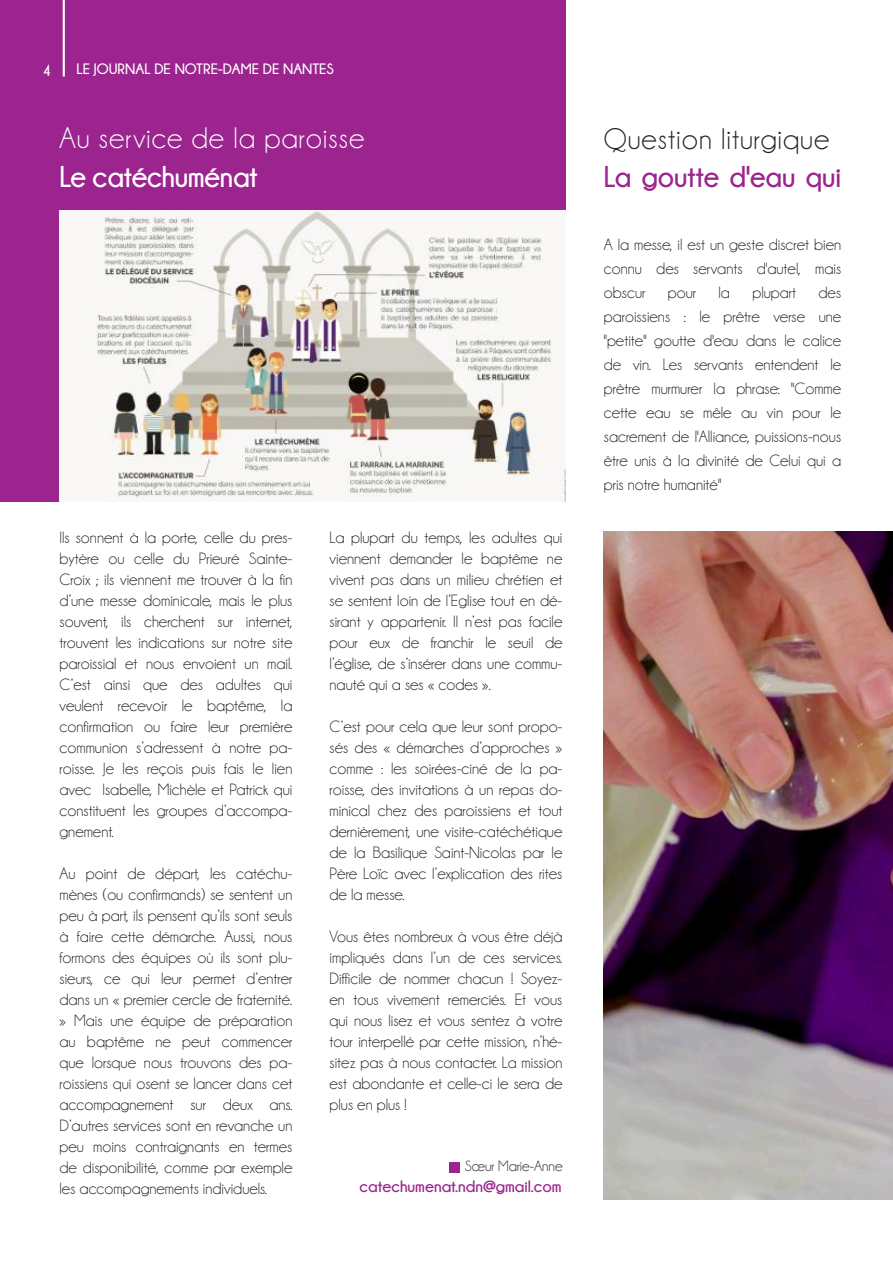
<style>
.page{position:relative;width:893px;height:1263px;background:#fff}
.page>*{position:absolute;margin:0;border:0;box-sizing:border-box;transform-origin:0 0}
.t1{font:30px "Champagne&Limousines";letter-spacing:.03em;color:#fff}
.t2{font:30px "Champagne&Limousines";letter-spacing:.03em;color:#231f20}
.t3{font:700 30px "Champagne&Limousines";color:#9b248e;scale:.95 1}
.t4{font:700 30px "Champagne&Limousines";letter-spacing:-.01em;color:#fff;scale:.96 1}
.t5{font:16.5px/21px "Champagne&Limousines";color:#231f20;text-align:justify}
.t6{font:700 16.5px "Champagne&Limousines";color:#9b248e}
.t7{font:700 15px "Champagne&Limousines";color:#fff}
.t8{font:15px "Champagne&Limousines";color:#231f20}
</style>
<div class="page">
<div style="left:0;top:0;width:566px;height:502px;background:#9b248e"></div>
<hr style="left:63px;top:0;width:2px;height:77px;background:#fff">
<img style="left:60px;top:211px;width:506px;height:291px">
<img style="left:604px;top:531px;width:289px;height:668px">
<div style="left:449px;top:1162px;width:10px;height:10px;background:#9b248e"></div>
<p class="t7" style="left:43px;top:62px;width:10px">4</p>
<p class="t7" style="left:77px;top:61px;width:259px">LE JOURNAL DE NOTRE-DAME DE NANTES</p>
<h1 class="t1" style="left:60px;top:123px;width:306px">Au service de la paroisse</h1>
<h1 class="t4" style="left:60px;top:160px;width:208px">Le catéchuménat</h1>
<p class="t5" style="left:60px;top:527px;width:234px">Ils sonnent à la porte, celle du pres&shy;bytère ou celle du Prieuré Sainte-Croix ; ils viennent me trouver à la fin d’une messe dominicale, mais le plus souvent, ils cherchent sur internet, trouvent les indications sur notre site paroissial et nous envoient un mail.<br>C’est ainsi que des adultes qui veulent recevoir le baptême, la confirmation ou faire leur première communion s’adressent à notre pa&shy;roisse. Je les reçois puis fais le lien avec Isabelle, Michèle et Patrick qui constituent les groupes d’accompa&shy;gnement.</p>
<p class="t5" style="left:60px;top:863px;width:234px">Au point de départ, les catéchu&shy;mènes (ou confirmands) se sentent un peu à part, ils pensent qu’ils sont seuls à faire cette démarche. Aussi, nous formons des équipes où ils sont plu&shy;sieurs, ce qui leur permet d’entrer dans un « premier cercle de fraternité. » Mais une équipe de préparation au baptême ne peut commencer que lorsque nous trouvons des pa&shy;roissiens qui osent se lancer dans cet accompagnement sur deux ans.<br>D’autres services sont en revanche un peu moins contraignants en termes de disponibilité, comme par exemple les accompagnements individuels.</p>
<p class="t5" style="left:330px;top:527px;width:234px">La plupart du temps, les adultes qui viennent demander le baptême ne vivent pas dans un milieu chrétien et se sentent loin de l’Eglise tout en dé&shy;sirant y appartenir. Il n’est pas facile pour eux de franchir le seuil de l’église, de s’insérer dans une commu&shy;nauté qui a ses « codes ».</p>
<p class="t5" style="left:330px;top:716px;width:234px">C’est pour cela que leur sont propo&shy;sés des « démarches d’approches » comme : les soirées-ciné de la pa&shy;roisse, des invitations à un repas do&shy;minical chez des paroissiens et tout dernièrement, une visite-catéchétique de la Basilique Saint-Nicolas par le Père Loïc avec l’explication des rites de la messe.</p>
<p class="t5" style="left:330px;top:926px;width:234px">Vous êtes nombreux à vous être déjà impliqués dans l’un de ces services.<br>Difficile de nommer chacun ! Soyez&shy;en tous vivement remerciés. Et vous qui nous lisez et vous sentez à votre tour interpellé par cette mission, n’hé&shy;sitez pas à nous contacter. La mission est abondante et celle-ci le sera de plus en plus !</p>
<p class="t8" style="left:465px;top:1159px;width:99px">Sœur Marie-Anne</p>
<p class="t6" style="left:360px;top:1177px;width:204px">catechumenat.ndn@gmail.com</p>
<h1 class="t2" style="left:604px;top:124px;width:227px">Question liturgique</h1>
<h1 class="t3" style="left:604px;top:160px;width:251px">La goutte d'eau qui</h1>
<p class="t5" style="left:604px;top:232px;width:239px;line-height:24px">A la messe, il est un geste discret bien connu des servants d'autel, mais obscur</p>
<p class="t5" style="left:604px;top:280px;width:239px;line-height:24px;text-indent:215px">des paroissiens : le prêtre verse une "petite" goutte d'eau dans le calice de vin. Les servants entendent le prêtre murmurer la phrase: "Comme cette eau se mêle au vin pour le sacrement de l'Alliance, puissions-nous être unis à la divinité de Celui qui a pris notre humanité"</p>
<p class="t5" style="left:668px;top:281px;width:30px">pour</p>
<p class="t5" style="left:718px;top:281px;width:13px">la</p>
<p class="t5" style="left:752px;top:281px;width:45px">plupart</p>
</div>
